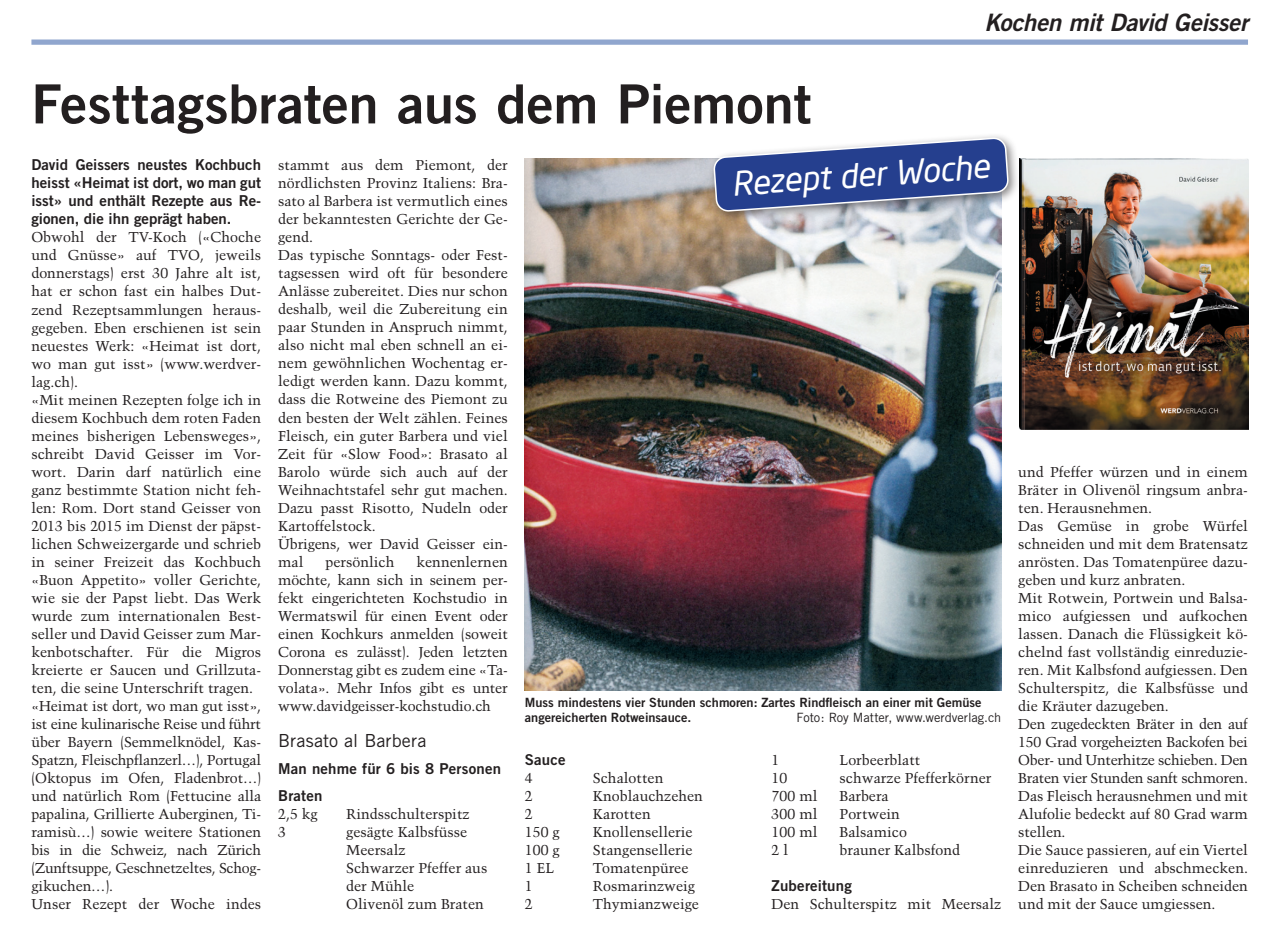
<style>
.page{position:relative;width:1284px;height:934px;background:#fff}
.page>*{position:absolute;margin:0;border:0;box-sizing:border-box;transform-origin:0 0}
.t1{font:54px "Trade Gothic Bold Two";color:#231f20}
.t2{font:italic 33px "Neo Sans";color:#fff}
.t3{font:italic 24px "Trade Gothic Bold Two";letter-spacing:-.02em;color:#231f20}
.t4{font:18px "Trade Gothic";letter-spacing:.01em;color:#231f20}
.t5{font:15px/18px "Trade Gothic Bold Two";color:#231f20;text-align:justify}
.t6{font:14.25px/18px "Trump Mediaeval";color:#231f20}
.t7{font:12.75px/15.3px "Trade Gothic Bold Two";color:#231f20}
.t8{font:12.75px "Trade Gothic";color:#231f20}
</style>
<div class="page">
<img style="left:525px;top:158px;width:476px;height:531px">
<img style="left:1019px;top:158px;width:228px;height:271px">
<div style="left:31px;top:39px;width:1216px;height:6px;background:#90a6ce"></div>
<div style="left:708px;top:132px;width:311px;height:90px;background:#231f20;opacity:.55"></div>
<svg style="left:714px;top:138px;width:294px;height:73px;background:#586ba4"></svg>
<h1 class="t1" style="left:31px;top:71px;width:781px">Festtagsbraten aus dem Piemont</h1>
<h3 class="t3" style="left:984px;top:8px;width:265px">Kochen mit David Geisser</h3>
<p class="t5" style="left:31px;top:156px;width:231px">David Geissers neustes Kochbuch heisst «Heimat ist dort, wo man gut isst» und enthält Rezepte aus Re&shy;gionen, die ihn geprägt haben.</p>
<p class="t6" style="left:31px;top:228px;width:231px">Obwohl der TV-Koch («Choche und Gnüsse» auf TVO, jeweils donnerstags) erst 30 Jahre alt ist, hat er schon fast ein halbes Dut&shy;zend Rezeptsammlungen heraus&shy;gegeben. Eben erschienen ist sein neuestes Werk: «Heimat ist dort, wo man gut isst» (www.werdver&shy;lag.ch).<br>«Mit meinen Rezepten folge ich in diesem Kochbuch dem roten Faden meines bisherigen Lebensweges», schreibt David Geisser im Vor&shy;wort. Darin darf natürlich eine ganz bestimmte Station nicht feh&shy;len: Rom. Dort stand Geisser von<br>2013 bis 2015 im Dienst der päpst&shy;lichen Schweizergarde und schrieb in seiner Freizeit das Kochbuch «Buon Appetito» voller Gerichte, wie sie der Papst liebt. Das Werk wurde zum internationalen Best&shy;seller und David Geisser zum Mar&shy;kenbotschafter. Für die Migros kreierte er Saucen und Grillzuta&shy;ten, die seine Unterschrift tragen. «Heimat ist dort, wo man gut isst», ist eine kulinarische Reise und führt über Bayern (Semmelknödel, Kas-<br>Spatzn, Fleischpflanzerl…), Portugal (Oktopus im Ofen, Fladenbrot…) und natürlich Rom (Fettucine alla papalina, Grillierte Auberginen, Ti&shy;ramisù…) sowie weitere Stationen bis in die Schweiz, nach Zürich (Zunftsuppe, Geschnetzeltes, Schog&shy;gikuchen…).<br>Unser Rezept der Woche indes</p>
<p class="t6" style="left:278px;top:156px;width:231px">stammt aus dem Piemont, der nördlichsten Provinz Italiens: Bra&shy;sato al Barbera ist vermutlich eines der bekanntesten Gerichte der Ge&shy;gend.<br>Das typische Sonntags- oder Fest&shy;tagsessen wird oft für besondere<br>Anlässe zubereitet. Dies nur schon deshalb, weil die Zubereitung ein paar Stunden in Anspruch nimmt, also nicht mal eben schnell an ei&shy;nem gewöhnlichen Wochentag er&shy;ledigt werden kann. Dazu kommt, dass die Rotweine des Piemont zu den besten der Welt zählen. Feines<br>Fleisch, ein guter Barbera und viel<br>Zeit für «Slow Food»: Brasato al<br>Barolo würde sich auch auf der<br>Weihnachtstafel sehr gut machen.<br>Dazu passt Risotto, Nudeln oder<br>Kartoffelstock.<br>Übrigens, wer David Geisser ein&shy;mal</p>
<p class="t6" style="left:278px;top:552px;width:231px;text-align:justify;text-indent:138px">kennenlernen möchte, kann sich in seinem per&shy;fekt eingerichteten Kochstudio in Wermatswil für einen Event oder einen Kochkurs anmelden (soweit Corona es zulässt). Jeden letzten Donnerstag gibt es zudem eine «Ta&shy;volata». Mehr Infos gibt es unter www.davidgeisser-kochstudio.ch</p>
<p class="t4" style="left:278px;top:729px;width:150px">Brasato al Barbera</p>
<p class="t5" style="left:278px;top:754px;width:224px;line-height:27px">Man nehme für 6 bis 8 Personen<br>Braten</p>
<p class="t6" style="left:278px;top:804px;width:41px">2,5 kg</p>
<p class="t6" style="left:346px;top:804px;width:125px">Rindsschulterspitz</p>
<p class="t6" style="left:278px;top:822px;width:9px">3</p>
<p class="t6" style="left:346px;top:822px;width:143px">gesägte Kalbsfüsse<br>Meersalz<br>Schwarzer Pfeffer aus der Mühle<br>Olivenöl zum Braten</p>
<p class="t6" style="left:325px;top:552px;width:70px">persönlich</p>
<h2 class="t2" style="left:730px;top:164px;width:260px;rotate:-4deg">Rezept der Woche</h2>
<p class="t7" style="left:525px;top:694px;width:458px">Muss mindestens vier Stunden schmoren: Zartes Rindfleisch an einer mit Gemüse angereicherten Rotweinsauce.</p>
<p class="t8" style="left:796px;top:709px;width:206px">Foto: Roy Matter, www.werdverlag.ch</p>
<p class="t5" style="left:525px;top:750px;width:42px">Sauce</p>
<p class="t6" style="left:525px;top:768px;width:9px">4</p>
<p class="t6" style="left:593px;top:768px;width:72px">Schalotten</p>
<p class="t6" style="left:525px;top:786px;width:9px">2</p>
<p class="t6" style="left:593px;top:786px;width:112px">Knoblauchzehen</p>
<p class="t6" style="left:525px;top:804px;width:9px">2</p>
<p class="t6" style="left:593px;top:804px;width:59px">Karotten</p>
<p class="t6" style="left:525px;top:822px;width:36px">150 g</p>
<p class="t6" style="left:593px;top:822px;width:101px">Knollensellerie</p>
<p class="t6" style="left:525px;top:840px;width:36px">100 g</p>
<p class="t6" style="left:593px;top:840px;width:101px">Stangensellerie</p>
<p class="t6" style="left:525px;top:858px;width:31px">1 EL</p>
<p class="t6" style="left:593px;top:858px;width:97px">Tomatenpüree</p>
<p class="t6" style="left:525px;top:876px;width:9px">1</p>
<p class="t6" style="left:593px;top:876px;width:104px">Rosmarinzweig</p>
<p class="t6" style="left:525px;top:894px;width:9px">2</p>
<p class="t6" style="left:593px;top:894px;width:108px">Thymianzweige</p>
<p class="t6" style="left:771px;top:750px;width:9px">1</p>
<p class="t6" style="left:839px;top:750px;width:82px">Lorbeerblatt</p>
<p class="t6" style="left:771px;top:768px;width:17px">10</p>
<p class="t6" style="left:839px;top:768px;width:153px">schwarze Pfefferkörner</p>
<p class="t6" style="left:771px;top:786px;width:47px">700 ml</p>
<p class="t6" style="left:839px;top:786px;width:51px">Barbera</p>
<p class="t6" style="left:771px;top:804px;width:47px">300 ml</p>
<p class="t6" style="left:839px;top:804px;width:62px">Portwein</p>
<p class="t6" style="left:771px;top:822px;width:47px">100 ml</p>
<p class="t6" style="left:839px;top:822px;width:69px">Balsamico</p>
<p class="t6" style="left:771px;top:840px;width:18px">2 l</p>
<p class="t6" style="left:839px;top:840px;width:122px">brauner Kalbsfond</p>
<p class="t5" style="left:771px;top:876px;width:82px">Zubereitung</p>
<p class="t6" style="left:771px;top:894px;width:231px">Den Schulterspitz mit Meersalz</p>
<p class="t6" style="left:1018px;top:462px;width:231px">und Pfeffer würzen und in einem<br>Bräter in Olivenöl ringsum anbra&shy;ten. Herausnehmen.<br>Das Gemüse in grobe Würfel schneiden und mit dem Bratensatz anrösten. Das Tomatenpüree dazu&shy;geben und kurz anbraten.<br>Mit Rotwein, Portwein und Balsa&shy;mico aufgiessen und aufkochen lassen. Danach die Flüssigkeit kö&shy;chelnd fast vollständig einreduzie&shy;ren. Mit Kalbsfond aufgiessen. Den<br>Schulterspitz, die Kalbsfüsse und die Kräuter dazugeben.<br>Den zugedeckten Bräter in den auf<br>150 Grad vorgeheizten Backofen bei<br>Ober- und Unterhitze schieben. Den<br>Braten vier Stunden sanft schmoren.<br>Das Fleisch herausnehmen und mit<br>Alufolie bedeckt auf 80 Grad warm stellen.<br>Die Sauce passieren, auf ein Viertel einreduzieren und abschmecken.<br>Den Brasato in Scheiben schneiden und mit der Sauce umgiessen.</p>
</div>
